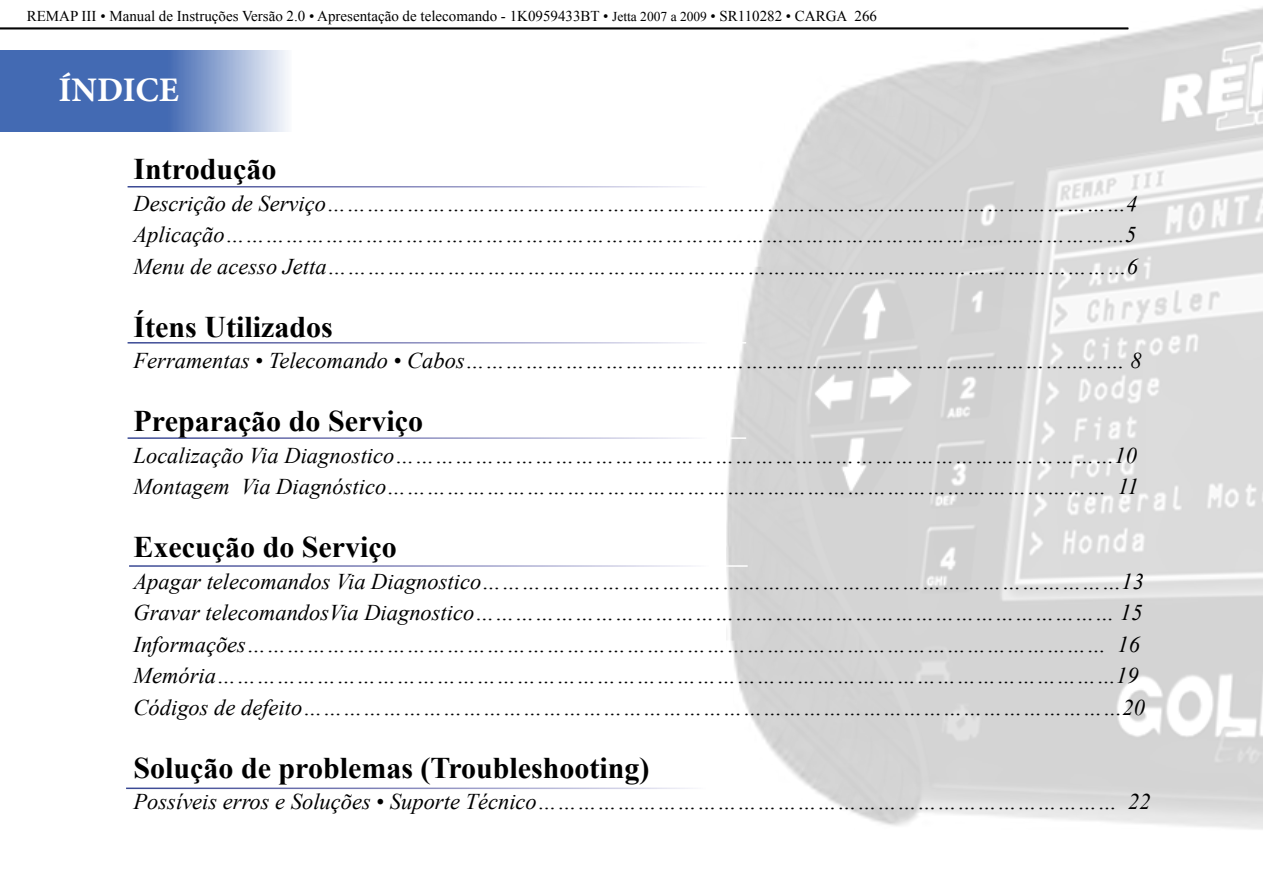
<style>
.page{position:relative;width:1263px;height:893px;background:#fff}
.page>*{position:absolute;margin:0;border:0;box-sizing:border-box;transform-origin:0 0}
.t1{font:700 34.5px "Minion Pro";color:#fff}
.t2{font:700 30px "Times New Roman";color:#000}
.t3{font:italic 22.5px/31.5px "Times New Roman";color:#000}
.t4{font:15px "Times New Roman";color:#000}
.s1{font-size:13.5px}
.s2{font-style:normal}
</style>
<div class="page">
<hr style="left:0;top:28px;width:1128px;height:1px;background:#000">
<hr style="left:0;top:29px;width:1128px;height:1px;background:#000">
<img style="left:727px;top:7px;width:536px;height:823px">
<svg style="left:0;top:50px;width:288px;height:82px;background:#6887c1"></svg>
<hr style="left:128px;top:186px;width:618px;height:2px;background:#fff">
<hr style="left:128px;top:342px;width:618px;height:2px;background:#fff">
<hr style="left:128px;top:437px;width:618px;height:2px;background:#fff">
<hr style="left:129px;top:565px;width:619px;height:2px;background:#fff">
<hr style="left:126px;top:788px;width:619px;height:1px;background:#fff">
<p class="t4" style="left:27px;top:6px;width:852px">REMAP III • Manual de Instruções Versão 2.0 • Apresentação de telecomando - 1K0959433BT • <span class="s1">Jetta 2007 a 2009</span> • SR110282 • CARGA 266</p>
<h1 class="t1" style="left:59px;top:65px;width:122px">ÍNDICE</h1>
<h2 class="t2" style="left:134px;top:149px;width:144px">Introdução</h2>
<p class="t3" style="left:134px;top:187px;width:1006px;text-align:justify">Descrição de Serviço…………………………………………………………………………………………………………4<br>Aplicação………………………………………………………………………………………………………………………5<br>Menu de acesso Jetta…………………………………………………………………………………………………………6</p>
<h2 class="t2" style="left:134px;top:306px;width:201px">Ítens Utilizados</h2>
<p class="t3" style="left:134px;top:345px;width:1010px">Ferramentas <span class="s2">•</span> Telecomando <span class="s2">•</span> Cabos……………………………………………………………………………………… 8</p>
<h2 class="t2" style="left:134px;top:401px;width:291px">Preparação do Serviço</h2>
<p class="t3" style="left:134px;top:439px;width:1006px">Localização Via Diagnostico………………………………………………………………………………………………10<br>Montagem Via Diagnóstico……………………………………………………………………………………………… 11</p>
<h2 class="t2" style="left:134px;top:527px;width:265px">Execução do Serviço</h2>
<p class="t3" style="left:134px;top:565px;width:1013px">Apagar telecomandos Via Diagnostico……………………………………………………………………………………13<br>Gravar telecomandosVia Diagnostico…………………………………………………………………………………… 15<br>Informações………………………………………………………………………………………………………………… 16<br>Memória………………………………………………………………………………………………………………………19<br>Códigos de defeito……………………………………………………………………………………………………………20</p>
<h2 class="t2" style="left:134px;top:747px;width:517px">Solução de problemas (Troubleshooting)</h2>
<p class="t3" style="left:134px;top:786px;width:1019px">Possíveis erros e Soluções <span class="s2">•</span> Suporte Técnico…………………………………………………………………………… 22</p>
</div>
